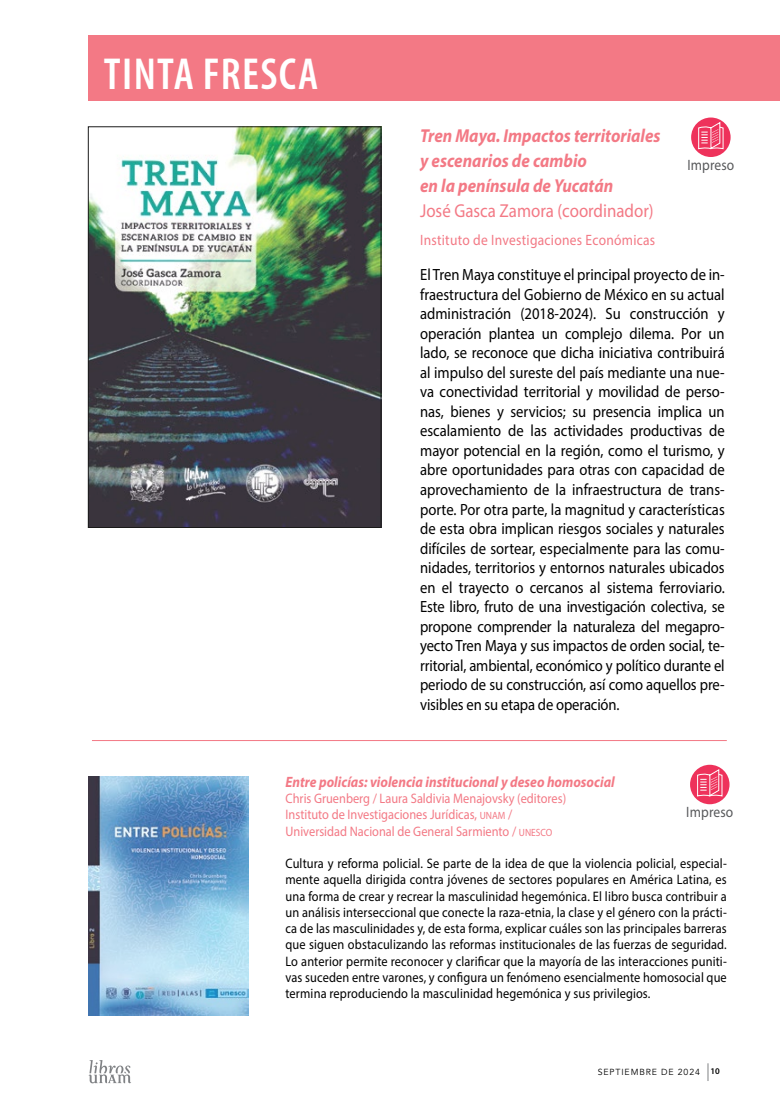
<style>
.page{position:relative;width:780px;height:1117px;background:#fff}
.page>*{position:absolute;margin:0;border:0;box-sizing:border-box;transform-origin:0 0}
.t1{font:600 condensed 45px "Myriad Pro";letter-spacing:.03em;color:#fff}
.t2{font:italic 700 18.75px/25px "Myriad Pro";color:#f37985;scale:.9 1}
.t3{font:18.75px "Myriad Pro";color:#f37985;scale:.9 1}
.t4{font:16.25px/19.5px "Myriad Pro";letter-spacing:-.01em;color:#000;text-align:justify;scale:.9 1}
.t5{font:italic 700 15px "Myriad Pro";color:#f37985;scale:.9 1}
.t6{font:15px "Myriad Pro";letter-spacing:.02em;color:#f37985;scale:.9 1}
.t7{font:15px "Myriad Pro";letter-spacing:.01em;color:#58595b;scale:.9 1}
.t8{font:13.75px/16.2px "Myriad Pro";letter-spacing:.01em;color:#000;text-align:justify;scale:.9 1}
.t9{font:13.75px/16.2px "Myriad Pro";color:#f37985;scale:.9 1}
.t10{font:8.75px "Avenir LT Std";letter-spacing:.1em;color:#000}
.s1{font-size:10.5px}
.s2{font-family:"Myriad Pro";font-weight:600}
</style>
<div class="page">
<svg style="left:89px;top:1060px;width:42px;height:23px"></svg>
<svg style="left:707px;top:1063px;width:1px;height:17px"></svg>
<img style="left:90px;top:129px;width:289px;height:396px">
<div style="left:88px;top:127px;width:293px;height:400px;border:1px solid #000"></div>
<img style="left:89px;top:776px;width:159px;height:239px">
<div style="left:89px;top:35px;width:691px;height:66px;background:#f37985"></div>
<div style="left:691px;top:117px;width:39px;height:40px;background:#ee325b;border-radius:50%"></div>
<svg style="left:698px;top:121px;width:25px;height:28px"></svg>
<hr style="left:92px;top:740px;width:634px;height:1px;background:#f37985">
<svg style="left:690px;top:764px;width:39px;height:40px"></svg>
<svg style="left:696px;top:768px;width:26px;height:28px"></svg>
<h1 class="t1" style="left:104px;top:49px;width:216px">TINTA FRESCA</h1>
<p class="t2" style="left:420px;top:122px;width:268px">Tren Maya. Impactos territoriales y escenarios de cambio<br>en la península de Yucatán</p>
<p class="t3" style="left:420px;top:199px;width:261px">José Gasca Zamora (coordinador)</p>
<p class="t6" style="left:420px;top:230px;width:263px">Instituto de Investigaciones Económicas</p>
<p class="t4" style="left:420px;top:265px;width:340px">El Tren Maya constituye el principal proyecto de in&shy;fraestructura del Gobierno de México en su actual administración (2018-2024). Su construcción y operación plantea un complejo dilema. Por un lado, se reconoce que dicha iniciativa contribuirá al impulso del sureste del país mediante una nue&shy;va conectividad territorial y movilidad de perso&shy;nas, bienes y servicios; su presencia implica un escalamiento de las actividades productivas de mayor potencial en la región, como el turismo, y abre oportunidades para otras con capacidad de aprovechamiento de la infraestructura de trans&shy;porte. Por otra parte, la magnitud y características de esta obra implican riesgos sociales y naturales difíciles de sortear, especialmente para las comu&shy;nidades, territorios y entornos naturales ubicados en el trayecto o cercanos al sistema ferroviario.<br>Este libro, fruto de una investigación colectiva, se propone comprender la naturaleza del megapro&shy;yecto Tren Maya y sus impactos de orden social, te&shy;rritorial, ambiental, económico y político durante el periodo de su construcción, así como aquellos pre&shy;visibles en su etapa de operación.</p>
<p class="t7" style="left:687px;top:155px;width:54px">Impreso</p>
<p class="t5" style="left:285px;top:771px;width:367px">Entre policías: violencia institucional y deseo homosocial</p>
<p class="t9" style="left:285px;top:790px;width:313px">Chris Gruenberg / Laura Saldivia Menajovsky (editores)<br>Instituto de Investigaciones Jurídicas, <span class="s1">UNAM</span> /<br>Universidad Nacional de General Sarmiento / <span class="s1">UNESCO</span></p>
<p class="t8" style="left:285px;top:855px;width:492px">Cultura y reforma policial. Se parte de la idea de que la violencia policial, especial&shy;mente aquella dirigida contra jóvenes de sectores populares en América Latina, es una forma de crear y recrear la masculinidad hegemónica. El libro busca contribuir a un análisis interseccional que conecte la raza-etnia, la clase y el género con la prácti&shy;ca de las masculinidades y, de esta forma, explicar cuáles son las principales barreras que siguen obstaculizando las reformas institucionales de las fuerzas de seguridad.<br>Lo anterior permite reconocer y clarificar que la mayoría de las interacciones puniti&shy;vas suceden entre varones, y configura un fenómeno esencialmente homosocial que termina reproduciendo la masculinidad hegemónica y sus privilegios.</p>
<p class="t7" style="left:686px;top:802px;width:54px">Impreso</p>
<p class="t10" style="left:597px;top:1066px;width:123px">SEPTIEMBRE DE 2024 <span class="s2">10</span></p>
</div>
